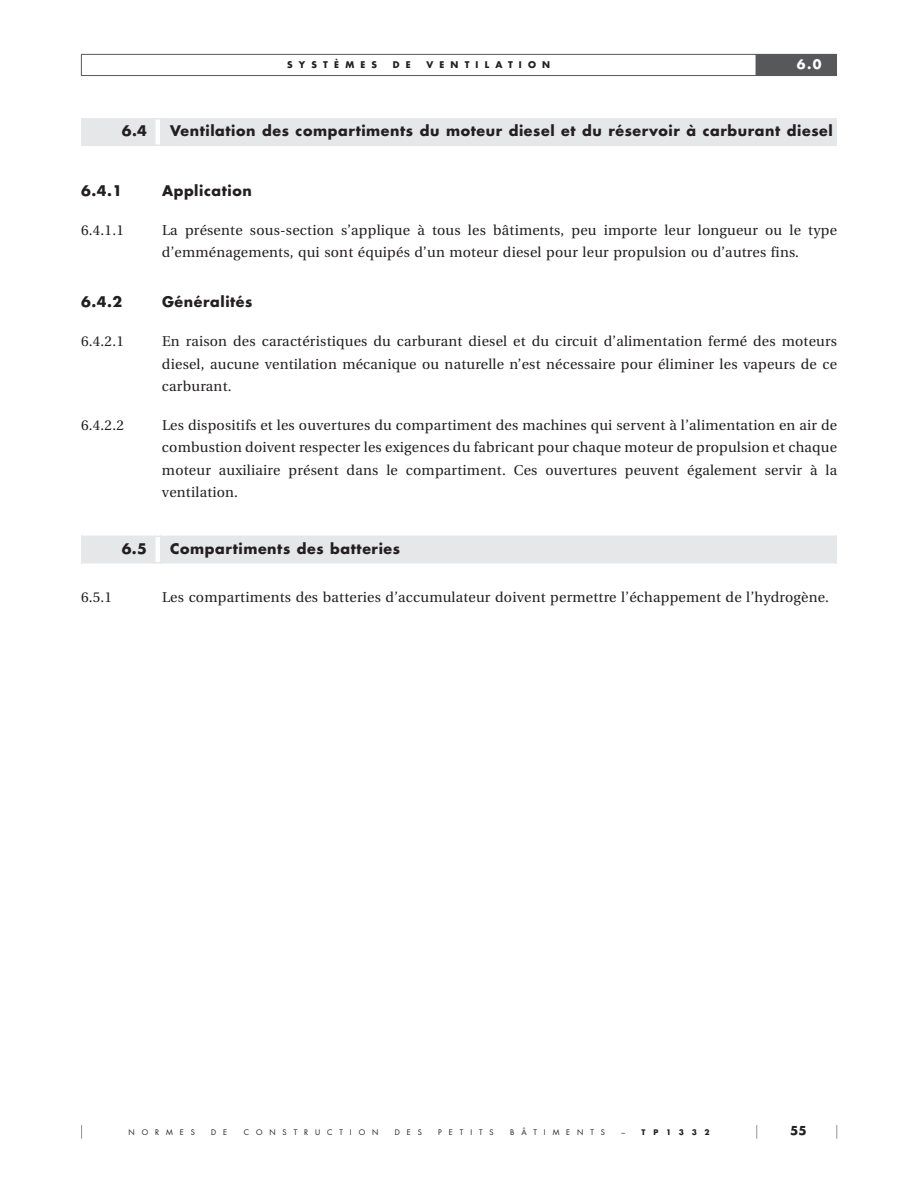
<style>
.page{position:relative;width:918px;height:1188px;background:#fff}
.page>*{position:absolute;margin:0;border:0;box-sizing:border-box;transform-origin:0 0}
.t1{font:14.25px/22.5px "Utopia";letter-spacing:.015em;color:#231f20;text-align:justify}
.t2{font:700 14.25px "Futura";letter-spacing:.04em;color:#231f20}
.t3{font:700 12.75px "Futura";color:#fff}
.t4{font:700 12px "Futura";color:#231f20}
.t5{font:700 9px "Futura";letter-spacing:.685em;color:#231f20}
.t6{font:7.5px "Futura";letter-spacing:.925em;color:#231f20}
.t7{font:700 7.5px "Futura";letter-spacing:1.03em;color:#231f20}
.s1{font-weight:400}
</style>
<div class="page">
<div style="left:82px;top:536px;width:73px;height:27px;background:#e6e7e9"></div>
<div style="left:161px;top:536px;width:675px;height:27px;background:#e6e7e9"></div>
<svg style="left:81px;top:537px;width:1px;height:25px"></svg>
<hr style="left:154px;top:536px;width:2px;height:27px;background:#e6e7e9">
<hr style="left:160px;top:536px;width:2px;height:27px;background:#e6e7e9">
<svg style="left:836px;top:537px;width:1px;height:25px"></svg>
<hr style="left:81px;top:536px;width:756px;height:1px;background:#e6e7e9">
<hr style="left:81px;top:562px;width:756px;height:1px;background:#e6e7e9">
<div style="left:82px;top:119px;width:73px;height:26px;background:#e6e7e9"></div>
<div style="left:161px;top:119px;width:675px;height:26px;background:#e6e7e9"></div>
<svg style="left:81px;top:120px;width:1px;height:25px"></svg>
<hr style="left:154px;top:118px;width:2px;height:28px;background:#e6e7e9">
<hr style="left:160px;top:118px;width:2px;height:28px;background:#e6e7e9">
<svg style="left:836px;top:120px;width:1px;height:25px"></svg>
<hr style="left:81px;top:118px;width:756px;height:2px;background:#e6e7e9">
<hr style="left:81px;top:145px;width:756px;height:1px;background:#e6e7e9">
<svg style="left:81px;top:1125px;width:1px;height:14px"></svg>
<svg style="left:756px;top:1125px;width:1px;height:14px"></svg>
<svg style="left:836px;top:1125px;width:1px;height:14px"></svg>
<div style="left:756px;top:54px;width:80px;height:22px;background:#57585a"></div>
<svg style="left:81px;top:55px;width:1px;height:20px"></svg>
<svg style="left:836px;top:55px;width:1px;height:20px"></svg>
<hr style="left:81px;top:54px;width:756px;height:1px;background:#57585a">
<hr style="left:81px;top:75px;width:756px;height:1px;background:#57585a">
<p class="t5" style="left:287px;top:61px;width:91px">SYSTÈMES</p>
<p class="t5" style="left:393px;top:61px;width:19px">D E</p>
<p class="t5" style="left:426px;top:61px;width:125px">VENTILATION</p>
<p class="t3" style="left:797px;top:59px;width:26px">6.0</p>
<p class="t2" style="left:122px;top:124px;width:27px">6.4</p>
<p class="t2" style="left:170px;top:124px;width:664px">Ventilation des compartiments du moteur diesel et du réservoir à carburant diesel</p>
<p class="t2" style="left:81px;top:184px;width:43px">6.4.1</p>
<p class="t2" style="left:162px;top:184px;width:91px">Application</p>
<p class="t1" style="left:81px;top:220px;width:44px">6.4.1.1</p>
<p class="t1" style="left:162px;top:220px;width:677px">La présente sous-section s’applique à tous les bâtiments, peu importe leur longueur ou le type d’emménagements, qui sont équipés d’un moteur diesel pour leur propulsion ou d’autres fins.</p>
<p class="t2" style="left:81px;top:296px;width:43px">6.4.2</p>
<p class="t2" style="left:162px;top:296px;width:92px">Généralités</p>
<p class="t1" style="left:81px;top:331px;width:44px">6.4.2.1</p>
<p class="t1" style="left:162px;top:331px;width:677px">En raison des caractéristiques du carburant diesel et du circuit d’alimentation fermé des moteurs diesel, aucune ventilation mécanique ou naturelle n’est nécessaire pour éliminer les vapeurs de ce carburant.</p>
<p class="t1" style="left:81px;top:415px;width:44px">6.4.2.2</p>
<p class="t1" style="left:162px;top:415px;width:677px">Les dispositifs et les ouvertures du compartiment des machines qui servent à l’alimentation en air de combustion doivent respecter les exigences du fabricant pour chaque moteur de propulsion et chaque moteur auxiliaire présent dans le compartiment. Ces ouvertures peuvent également servir à la ventilation.</p>
<p class="t2" style="left:122px;top:542px;width:27px">6.5</p>
<p class="t2" style="left:170px;top:542px;width:231px">Compartiments des batteries</p>
<p class="t1" style="left:81px;top:587px;width:33px">6.5.1</p>
<p class="t1" style="left:162px;top:587px;width:668px">Les compartiments des batteries d’accumulateur doivent permettre l’échappement de l’hydrogène.</p>
<p class="t6" style="left:129px;top:1129px;width:68px">NORMES</p>
<p class="t6" style="left:211px;top:1129px;width:18px">D E</p>
<p class="t6" style="left:244px;top:1129px;width:136px">CONSTRUCTION</p>
<p class="t6" style="left:395px;top:1129px;width:29px">DES</p>
<p class="t6" style="left:438px;top:1129px;width:57px">PETITS</p>
<p class="t6" style="left:510px;top:1129px;width:96px">BÂTIMENTS</p>
<p class="t7" style="left:621px;top:1129px;width:90px"><span class="s1">–</span> TP1332</p>
<p class="t4" style="left:790px;top:1125px;width:18px">55</p>
</div>
